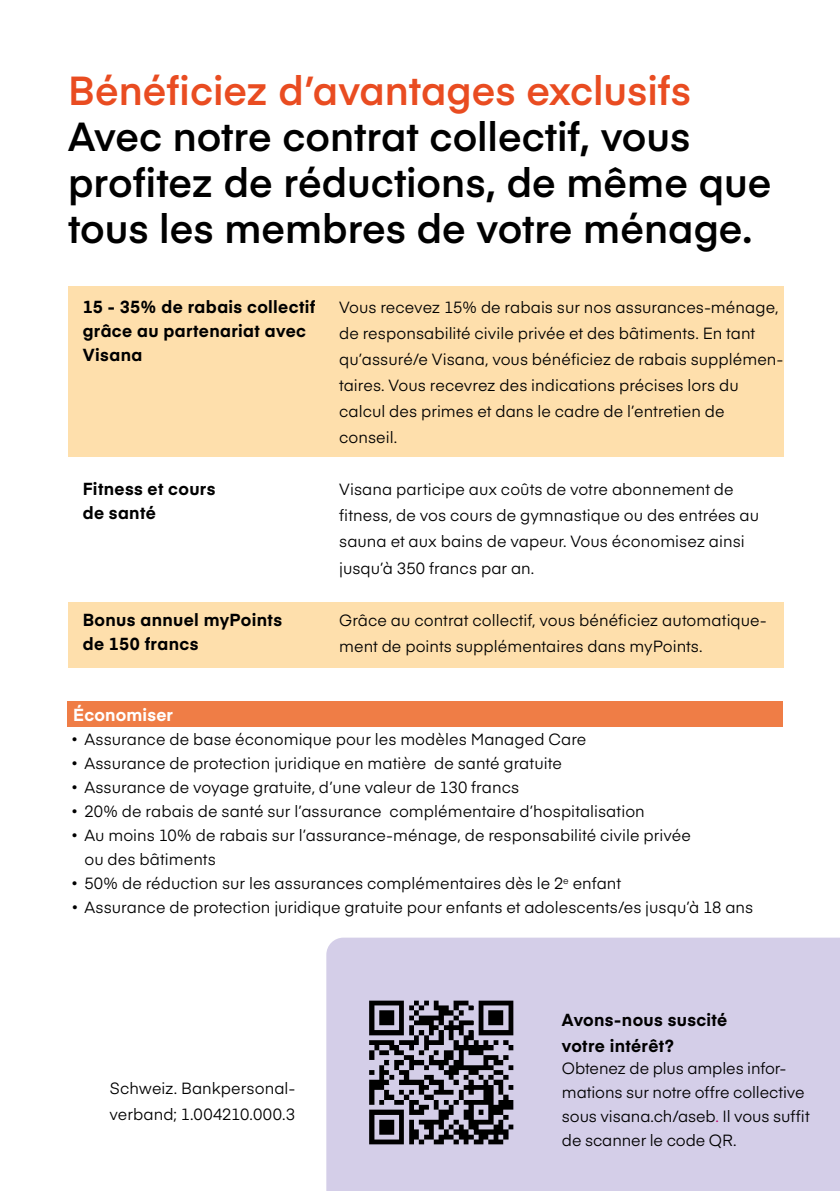
<style>
.page{position:relative;width:840px;height:1191px;background:#fff}
.page>*{position:absolute;margin:0;border:0;box-sizing:border-box;transform-origin:0 0}
.t1{font:600 40px/46px "Eina 03";color:#000}
.t2{font:600 40px "Eina 03";color:#e94c21}
.t3{font:700 17.2px/24px "Eina 03";letter-spacing:.02em;color:#000}
.t4{font:700 17.2px "Eina 03";letter-spacing:.01em;color:#fff}
.t5{font:16px/26px "Eina 03";letter-spacing:.005em;color:#000}
.s1{font-family:"Arial"}
.s2{color:#ba0065}
</style>
<div class="page">
<div style="left:67px;top:701px;width:715px;height:25px;background:#ef7d46"></div>
<div style="left:68px;top:286px;width:715px;height:170px;background:#fedfac"></div>
<div style="left:68px;top:602px;width:715px;height:65px;background:#fedfac"></div>
<div style="left:326px;top:937px;width:513px;height:254px;background:#d4cee8"></div>
<img style="left:346px;top:977px;width:190px;height:190px">
<h1 class="t2" style="left:68px;top:61px;width:624px">Bénéficiez d’avantages exclusifs</h1>
<h1 class="t1" style="left:68px;top:112px;width:704px">Avec notre contrat collectif, vous profitez de réductions, de même que tous les membres de votre ménage.</h1>
<p class="t3" style="left:83px;top:294px;width:234px">15 - 35% de rabais collectif grâce au partenariat avec<br>Visana</p>
<p class="t3" style="left:83px;top:476px;width:134px">Fitness et cours de santé</p>
<p class="t3" style="left:83px;top:606px;width:201px">Bonus annuel myPoints de 150 francs</p>
<p class="t5" style="left:339px;top:293px;width:445px">Vous recevez 15% de rabais sur nos assurances-ménage, de responsabilité civile privée et des bâtiments. En tant qu’assuré/e Visana, vous bénéficiez de rabais supplémen&shy;taires. Vous recevrez des indications précises lors du calcul des primes et dans le cadre de l’entretien de conseil.</p>
<p class="t5" style="left:339px;top:475px;width:421px">Visana participe aux coûts de votre abonnement de fitness, de vos cours de gymnastique ou des entrées au sauna et aux bains de vapeur. Vous économisez ainsi jusqu’à 350 francs par an.</p>
<p class="t5" style="left:339px;top:605px;width:429px">Grâce au contrat collectif, vous bénéficiez automatique&shy;ment de points supplémentaires dans myPoints.</p>
<p class="t4" style="left:73px;top:702px;width:101px">Économiser</p>
<p class="t5" style="left:72px;top:725px;width:515px"><span class="s1">•</span> Assurance de base économique pour les modèles Managed Care</p>
<p class="t5" style="left:72px;top:749px;width:491px"><span class="s1">•</span> Assurance de protection juridique en matière de santé gratuite</p>
<p class="t5" style="left:72px;top:773px;width:448px"><span class="s1">•</span> Assurance de voyage gratuite, d’une valeur de 130 francs</p>
<p class="t5" style="left:72px;top:797px;width:574px"><span class="s1">•</span> 20% de rabais de santé sur l’assurance complémentaire d’hospitalisation</p>
<p class="t5" style="left:84px;top:822px;width:607px;line-height:24px;text-indent:-12px"><span class="s1">•</span> Au moins 10% de rabais sur l’assurance-ménage, de responsabilité civile privée ou des bâtiments</p>
<p class="t5" style="left:72px;top:869px;width:550px"><span class="s1">•</span> 50% de réduction sur les assurances complémentaires dès le 2<sup>e</sup> enfant</p>
<p class="t5" style="left:72px;top:893px;width:682px"><span class="s1">•</span> Assurance de protection juridique gratuite pour enfants et adolescents/es jusqu’à 18 ans</p>
<p class="t5" style="left:109px;top:1073px;width:187px">Schweiz. Bankpersonal&shy;verband; 1.004210.000.3</p>
<p class="t3" style="left:561px;top:1006px;width:167px;line-height:26px">Avons-nous suscité votre intérêt?</p>
<p class="t5" style="left:561px;top:1054px;width:249px;line-height:24px">Obtenez de plus amples infor&shy;mations sur notre offre collective sous visana.ch/aseb<span class="s2">.</span> Il vous suffit de scanner le code QR.</p>
</div>
